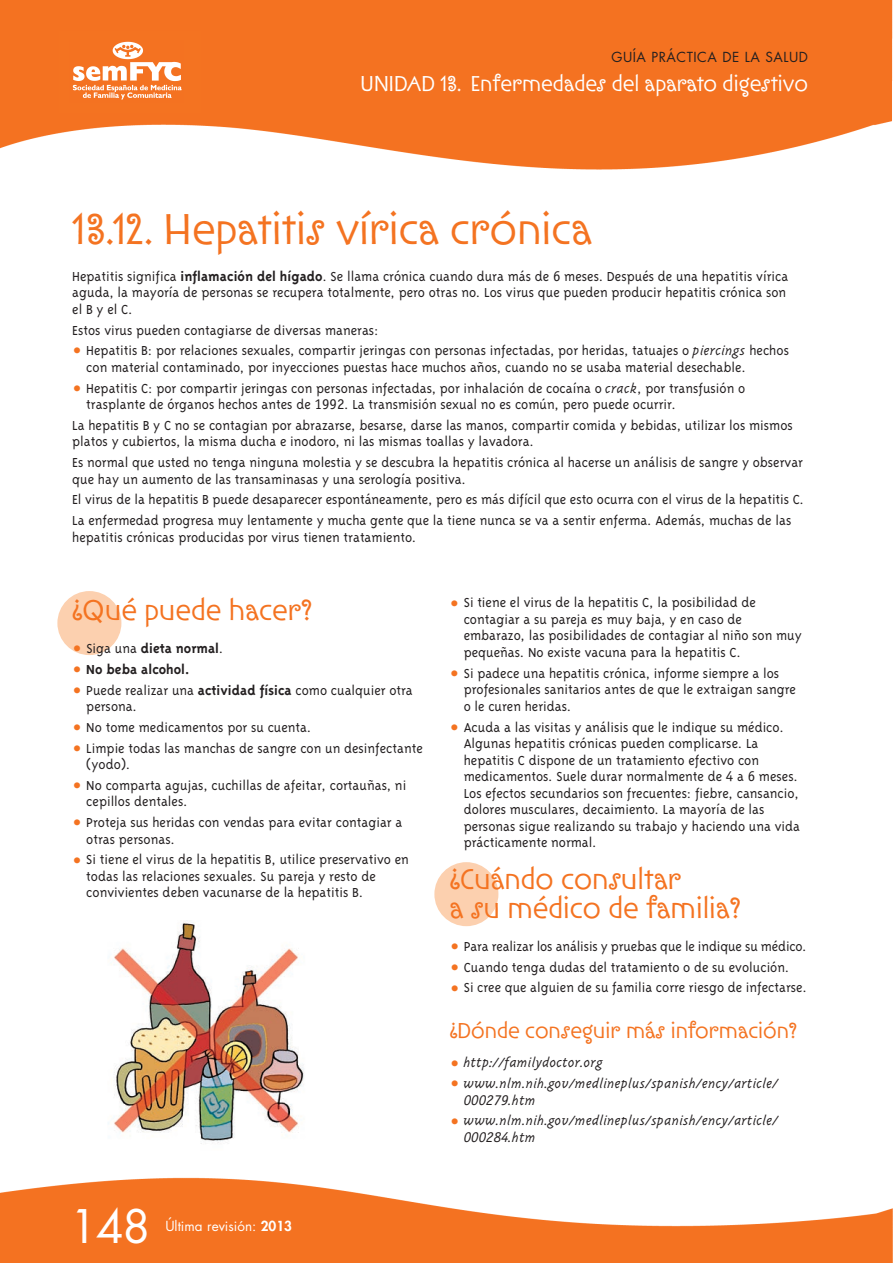
<style>
.page{position:relative;width:893px;height:1263px;background:#fff}
.page>*{position:absolute;margin:0;border:0;box-sizing:border-box;transform-origin:0 0}
.t1{font:45px "Ironwork ITCTT";color:#f47321}
.t2{font:45px "Futura";color:#fff}
.t3{font:30px/29.2px "Ironwork ITCTT";color:#f47321}
.t4{font:22.5px "Ironwork ITCTT";color:#fff}
.t5{font:22.5px "Ironwork ITCTT";color:#f47321}
.t6{font:300 15px/16.5px "Triplex";color:#231f20}
.t7{font:italic 300 15px "Triplex";color:#231f20}
.t8{font:700 15px "Triplex";color:#231f20}
.t9{font:italic 15px "Officina Sans";color:#231f20}
.t10{font:13.5px "Futura";letter-spacing:.035em;color:#231f20}
.t11{font:13.5px "Futura";color:#fff}
.s1{font-weight:700}
.s2{font-family:"Officina Sans";font-weight:400}
.s3{font-family:"European Pi Three";font-weight:400;color:#f47321}
.s4{font-style:italic}
.s5{font-weight:300}
.s6{font-weight:800}
.s7{font-family:"European Pi Three";font-weight:400;font-style:normal;color:#f47321}
.s8{font-family:"Triplex";font-weight:300}
</style>
<div class="page">
<img style="left:0;top:1177px;width:893px;height:86px">
<img style="left:0;top:0;width:893px;height:170px">
<div style="left:59px;top:32px;width:142px;height:81px;background:#f47321"></div>
<img style="left:72px;top:41px;width:110px;height:59px">
<div style="left:57px;top:591px;width:64px;height:64px;background:#fcd0af;border-radius:50%"></div>
<div style="left:434px;top:862px;width:64px;height:64px;background:#fcd0af;border-radius:50%"></div>
<img style="left:108px;top:920px;width:196px;height:224px">
<p class="t10" style="left:611px;top:51px;width:198px">GUÍA PRÁCTICA DE LA SALUD</p>
<h3 class="t4" style="left:361px;top:70px;width:449px">UNIDAD 13. Enfermedades del aparato digestivo</h3>
<h1 class="t1" style="left:72px;top:202px;width:521px">13.12. Hepatitis vírica crónica</h1>
<p class="t6" style="left:72px;top:267px;width:717px">Hepatitis significa <span class="s1">inflamación del hígado</span>. Se llama crónica cuando dura más de <span class="s2">6</span> meses. Después de una hepatitis vírica aguda, la mayoría de personas se recupera totalmente, pero otras no. Los virus que pueden producir hepatitis crónica son elByelC.</p>
<p class="t6" style="left:72px;top:321px;width:308px">Estos virus pueden contagiarse de diversas maneras:</p>
<p class="t6" style="left:86px;top:342px;width:704px;text-indent:-14px"><span class="s3">-</span> Hepatitis B: por relaciones sexuales, compartir jeringas con personas infectadas, por heridas, tatuajes o <span class="s4">piercings</span> hechos con material contaminado, por inyecciones puestas hace muchos años, cuando no se usaba material desechable.</p>
<p class="t6" style="left:86px;top:379px;width:660px;text-indent:-14px"><span class="s3">-</span> Hepatitis C: por compartir jeringas con personas infectadas, por inhalación de cocaína o <span class="s4">crack</span>, por transfusión o trasplante de órganos hechos antes de <span class="s2">1992</span>. La transmisión sexual no es común, pero puede ocurrir.</p>
<p class="t6" style="left:72px;top:416px;width:722px">La hepatitis B y C no se contagian por abrazarse, besarse, darse las manos, compartir comida y bebidas, utilizar los mismos platos y cubiertos, la misma ducha e inodoro, ni las mismas toallas y lavadora.</p>
<p class="t6" style="left:72px;top:454px;width:732px">Es normal que usted no tenga ninguna molestia y se descubra la hepatitis crónica al hacerse un análisis de sangre y observar que hay un aumento de las transaminasas y una serología positiva.</p>
<p class="t6" style="left:72px;top:489px;width:733px;line-height:20.7px">El virus de la hepatitis B puede desaparecer espontáneamente, pero es más difícil que esto ocurra con el virus de la hepatitis C.<br>La enfermedad progresa muy lentamente y mucha gente que la tiene nunca se va a sentir enferma. Además, muchas de las</p>
<p class="t6" style="left:72px;top:528px;width:346px">hepatitis crónicas producidas por virus tienen tratamiento.</p>
<h2 class="t3" style="left:72px;top:596px;width:241px">¿Qué puede hacer?</h2>
<p class="t8" style="left:72px;top:639px;width:152px"><span class="s3">-</span> <span class="s5">Siga una</span> dieta normal<span class="s5">.</span></p>
<p class="t8" style="left:72px;top:660px;width:119px"><span class="s3">-</span> No beba alcohol.</p>
<p class="t6" style="left:86px;top:681px;width:328px;text-indent:-14px"><span class="s3">-</span> Puede realizar una <span class="s1">actividad física</span> como cualquier otra persona.</p>
<p class="t6" style="left:72px;top:718px;width:241px"><span class="s3">-</span> No tome medicamentos por su cuenta.</p>
<p class="t6" style="left:86px;top:739px;width:338px;text-indent:-14px"><span class="s3">-</span> Limpie todas las manchas de sangre con un desinfectante (yodo).</p>
<p class="t6" style="left:86px;top:776px;width:321px;text-indent:-14px"><span class="s3">-</span> No comparta agujas, cuchillas de afeitar, cortauñas, ni cepillos dentales.</p>
<p class="t6" style="left:86px;top:814px;width:318px;text-indent:-14px"><span class="s3">-</span> Proteja sus heridas con vendas para evitar contagiar a otras personas.</p>
<p class="t6" style="left:86px;top:851px;width:324px;text-indent:-14px"><span class="s3">-</span> Si tiene el virus de la hepatitis B, utilice preservativo en todas las relaciones sexuales. Su pareja y resto de convivientes deben vacunarse de la hepatitis B.</p>
<h1 class="t2" style="left:70px;top:1205px;width:82px">148</h1>
<p class="t11" style="left:165px;top:1219px;width:128px">Última revisión: <span class="s6">2013</span></p>
<p class="t6" style="left:464px;top:594px;width:340px;text-indent:-14px"><span class="s3">-</span> Si tiene el virus de la hepatitis C, la posibilidad de contagiar a su pareja es muy baja, y en caso de embarazo, las posibilidades de contagiar al niño son muy pequeñas. No existe vacuna para la hepatitis C.</p>
<p class="t6" style="left:464px;top:664px;width:334px;text-indent:-14px"><span class="s3">-</span> Si padece una hepatitis crónica, informe siempre a los profesionales sanitarios antes de que le extraigan sangre o le curen heridas.</p>
<p class="t6" style="left:464px;top:718px;width:338px;text-indent:-14px"><span class="s3">-</span> Acuda a las visitas y análisis que le indique su médico.<br>Algunas hepatitis crónicas pueden complicarse. La hepatitis C dispone de un tratamiento efectivo con medicamentos. Suele durar normalmente de <span class="s2">4</span> a <span class="s2">6</span> meses.<br>Los efectos secundarios son frecuentes: fiebre, cansancio, dolores musculares, decaimiento. La mayoría de las personas sigue realizando su trabajo y haciendo una vida prácticamente normal.</p>
<h2 class="t3" style="left:450px;top:864px;width:292px">¿Cuándo consultar<br>a su médico de familia?</h2>
<p class="t6" style="left:450px;top:937px;width:359px"><span class="s3">-</span> Para realizar los análisis y pruebas que le indique su médico.</p>
<p class="t6" style="left:450px;top:958px;width:341px"><span class="s3">-</span> Cuando tenga dudas del tratamiento o de su evolución.</p>
<p class="t6" style="left:450px;top:979px;width:359px"><span class="s3">-</span> Si cree que alguien de su familia corre riesgo de infectarse.</p>
<h3 class="t5" style="left:450px;top:1017px;width:349px">¿Dónde conseguir más información?</h3>
<p class="t7" style="left:450px;top:1053px;width:155px"><span class="s7">-</span> http://familydoctor.org</p>
<p class="t7" style="left:450px;top:1074px;width:330px"><span class="s7">-</span> www.nlm.nih.gov/medlineplus/spanish/ency/article/</p>
<p class="t9" style="left:464px;top:1094px;width:74px">000279<span class="s8">.htm</span></p>
<p class="t7" style="left:450px;top:1111px;width:330px"><span class="s7">-</span> www.nlm.nih.gov/medlineplus/spanish/ency/article/</p>
<p class="t9" style="left:464px;top:1131px;width:74px">000284<span class="s8">.htm</span></p>
</div>
